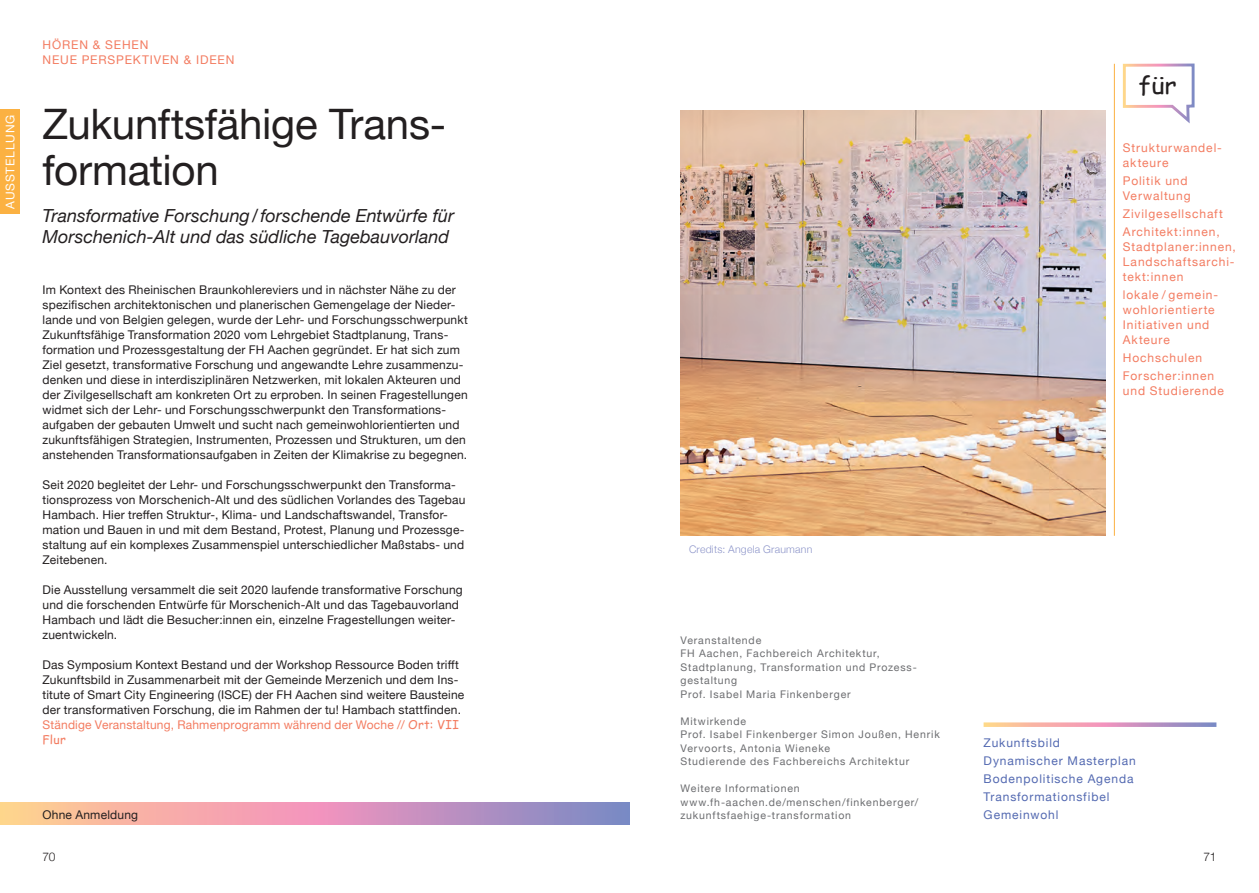
<style>
.page{position:relative;width:1259px;height:893px;background:#fff}
.page>*{position:absolute;margin:0;border:0;box-sizing:border-box;transform-origin:0 0}
.t1{font:42px/46.5px "Helvetica Neue";letter-spacing:-.005em;color:#231f20}
.t2{font:23.7px "Comic Sans MS";color:#231f20;scale:1.07 1}
.t3{font:italic 18px/21px "Helvetica Neue";color:#231f20}
.t4{font:12px/15px "Helvetica Neue";letter-spacing:.015em;color:#231f20}
.t5{font:12px/15px "Helvetica Neue";letter-spacing:.075em;color:#f37c61}
.t6{font:12px/18px "Helvetica Neue";letter-spacing:.075em;color:#5369b1}
.t7{font:12px "Helvetica Neue";letter-spacing:.075em;color:#fff}
.t8{font:300 12px "Helvetica Neue";color:#231f20}
.t9{font:12px "Comic Sans MS";color:#f37c61}
.t10{font:10.5px/13.5px "Helvetica Neue";letter-spacing:.08em;color:#6c6d70}
.t11{font:300 10.5px "Helvetica Neue";letter-spacing:.02em;color:#8e96ca}
.s1{color:#f37c61}
.s2{font-family:"Comic Sans MS";color:#f37c61}
</style>
<div class="page">
<svg style="left:0;top:802px;width:629px;height:22px;background:#d6a0b3"></svg>
<svg style="left:1122px;top:63px;width:73px;height:61px"></svg>
<hr style="left:1114px;top:64px;width:1px;height:472px;background:#fbb142">
<img style="left:680px;top:111px;width:426px;height:425px">
<svg style="left:983px;top:722px;width:233px;height:5px"></svg>
<div style="left:0;top:109px;width:20px;height:105px;background:#fbb142"></div>
<p class="t7" style="left:2px;top:209px;width:96px;rotate:-90deg">AUSSTELLUNG</p>
<p class="t5" style="left:43px;top:37px;width:193px">HÖREN &amp; SEHEN<br>NEUE PERSPEKTIVEN &amp; IDEEN</p>
<h1 class="t1" style="left:43px;top:103px;width:405px">Zukunftsfähige Trans&shy;formation</h1>
<h3 class="t3" style="left:43px;top:206px;width:413px">Transformative Forschung/forschende Entwürfe für<br>Morschenich-Alt und das südliche Tagebauvorland</h3>
<p class="t4" style="left:43px;top:283px;width:427px">Im Kontext des Rheinischen Braunkohlereviers und in nächster Nähe zu der spezifischen architektonischen und planerischen Gemengelage der Nieder&shy;lande und von Belgien gelegen, wurde der Lehr- und Forschungsschwerpunkt Zukunftsfähige Transformation 2020 vom Lehrgebiet Stadtplanung, Trans&shy;formation und Prozessgestaltung der FH Aachen gegründet. Er hat sich zum Ziel gesetzt, transformative Forschung und angewandte Lehre zusammenzu&shy;denken und diese in interdisziplinären Netzwerken, mit lokalen Akteuren und der Zivilgesellschaft am konkreten Ort zu erproben. In seinen Fragestellungen widmet sich der Lehr- und Forschungsschwerpunkt den Transformations&shy;aufgaben der gebauten Umwelt und sucht nach gemeinwohlorientierten und zukunftsfähigen Strategien, Instrumenten, Prozessen und Strukturen, um den anstehenden Transformationsaufgaben in Zeiten der Klimakrise zu begegnen.</p>
<p class="t4" style="left:43px;top:478px;width:424px">Seit 2020 begleitet der Lehr- und Forschungsschwerpunkt den Transforma&shy;tionsprozess von Morschenich-Alt und des südlichen Vorlandes des Tagebau Hambach. Hier treffen Struktur-, Klima- und Landschaftswandel, Transfor&shy;mation und Bauen in und mit dem Bestand, Protest, Planung und Prozessge&shy;staltung auf ein komplexes Zusammenspiel unterschiedlicher Maßstabs- und Zeitebenen.</p>
<p class="t4" style="left:43px;top:583px;width:422px">Die Ausstellung versammelt die seit 2020 laufende transformative Forschung und die forschenden Entwürfe für Morschenich-Alt und das Tagebauvorland Hambach und lädt die Besucher:innen ein, einzelne Fragestellungen weiter&shy;zuentwickeln.</p>
<p class="t4" style="left:43px;top:658px;width:423px">Das Symposium Kontext Bestand und der Workshop Ressource Boden trifft Zukunftsbild in Zusammenarbeit mit der Gemeinde Merzenich und dem Ins&shy;titute of Smart City Engineering (ISCE) der FH Aachen sind weitere Bausteine der transformativen Forschung, die im Rahmen der tu! Hambach stattfinden.<br><span class="s1">Ständige Veranstaltung, Rahmenprogramm während der Woche //</span> <span class="s2">Ort: VII</span></p>
<p class="t9" style="left:43px;top:731px;width:25px">Flur</p>
<p class="t4" style="left:43px;top:808px;width:97px">Ohne Anmeldung</p>
<h2 class="t2" style="left:1138px;top:68px;width:37px">für</h2>
<p class="t5" style="left:1123px;top:141px;width:101px">Strukturwandel&shy;akteure</p>
<p class="t5" style="left:1123px;top:174px;width:69px">Politik und<br>Verwaltung</p>
<p class="t5" style="left:1123px;top:205px;width:101px;line-height:18px">Zivilgesellschaft<br>Architekt:innen,</p>
<p class="t5" style="left:1123px;top:240px;width:115px;text-align:justify">Stadtplaner:innen, Landschaftsarchi&shy;tekt:innen</p>
<p class="t5" style="left:1123px;top:288px;width:97px">lokale / gemein&shy;wohlorientierte<br>Initiativen und<br>Akteure</p>
<p class="t5" style="left:1123px;top:349px;width:93px;line-height:18px">Hochschulen<br>Forscher:innen</p>
<p class="t5" style="left:1123px;top:384px;width:103px">und Studierende</p>
<p class="t11" style="left:689px;top:541px;width:125px">Credits: Angela Graumann</p>
<p class="t10" style="left:680px;top:634px;width:238px">Veranstaltende<br>FH Aachen, Fachbereich Architektur,<br>Stadtplanung, Transformation und Prozess&shy;gestaltung<br>Prof. Isabel Maria Finkenberger</p>
<p class="t10" style="left:680px;top:715px;width:261px">Mitwirkende<br>Prof. Isabel Finkenberger Simon Joußen, Henrik Vervoorts, Antonia Wieneke<br>Studierende des Fachbereichs Architektur</p>
<p class="t10" style="left:680px;top:782px;width:239px">Weitere Informationen www.fh-aachen.de/menschen/finkenberger/ zukunftsfaehige-transformation</p>
<p class="t6" style="left:983px;top:734px;width:154px">Zukunftsbild<br>Dynamischer Masterplan<br>Bodenpolitische Agenda<br>Transformationsfibel<br>Gemeinwohl</p>
<p class="t8" style="left:43px;top:847px;width:15px">70</p>
<p class="t8" style="left:1203px;top:847px;width:14px">71</p>
</div>
